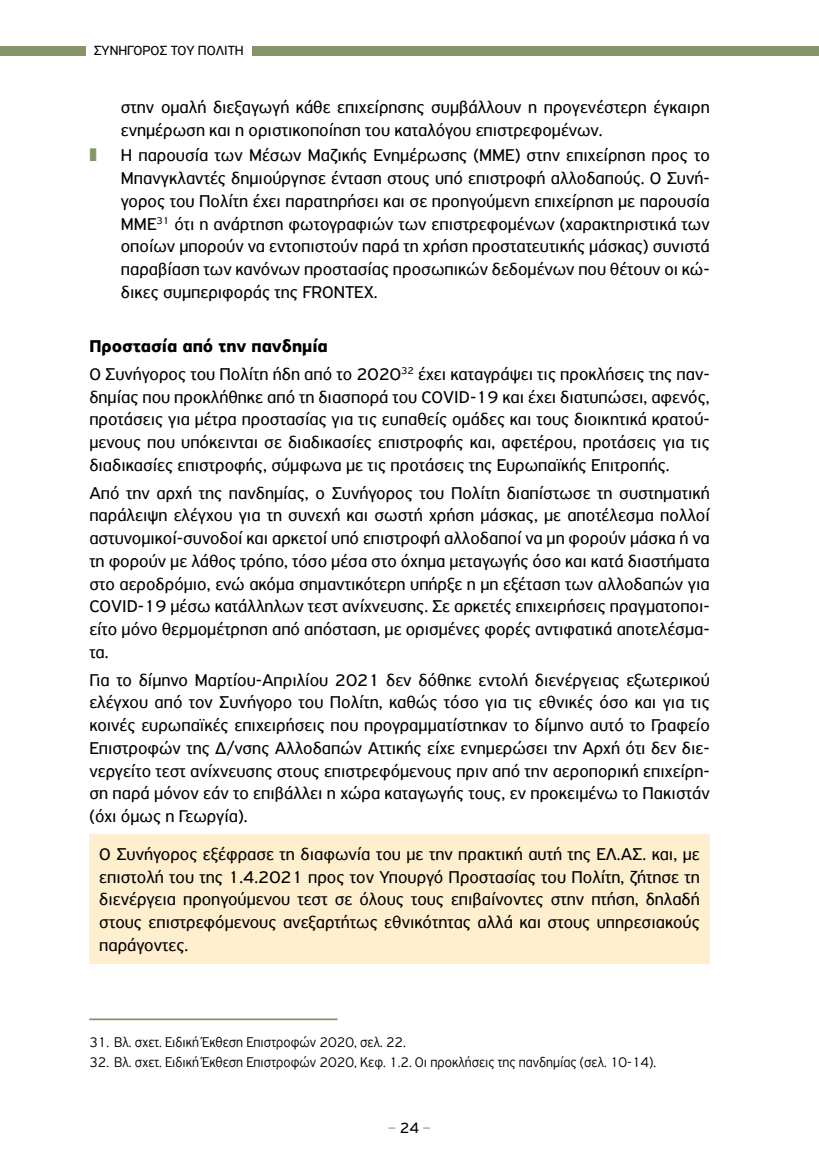
<style>
.page{position:relative;width:819px;height:1166px;background:#fff}
.page>*{position:absolute;margin:0;border:0;box-sizing:border-box;transform-origin:0 0}
.t1{font:18.03px/22.8px "PF Highway Sans Pro";color:#000;text-align:justify}
.t2{font:15.75px "PF Highway Sans Pro";color:#86946a}
.t3{font:300 14.88px "PF Highway Sans Pro";color:#000;scale:.95 1}
.t4{font:14px "PF Highway Sans Pro";color:#000}
.s1{font-weight:700}
.s2{color:#000}
</style>
<div class="page">
<div style="left:0;top:46px;width:819px;height:10px;background:#86946a"></div>
<div style="left:87px;top:42px;width:165px;height:15px;background:#fff"></div>
<div style="left:89px;top:834px;width:620px;height:129px;background:#ffefcf"></div>
<hr style="left:89px;top:1018px;width:248px;height:2px;background:#86946a">
<p class="t4" style="left:94px;top:42px;width:152px">ΣΥΝΗΓΟΡΟΣ ΤΟΥ ΠΟΛΙΤΗ</p>
<p class="t1" style="left:121px;top:95px;width:590px">στην ομαλή διεξαγωγή κάθε επιχείρησης συμβάλλουν η προγενέστερη έγκαιρη ενημέρωση και η οριστικοποίηση του καταλόγου επιστρεφομένων.</p>
<p class="t1" style="left:121px;top:144px;width:590px">Η παρουσία των Μέσων Μαζικής Ενημέρωσης (ΜΜΕ) στην επιχείρηση προς το Μπανγκλαντές δημιούργησε ένταση στους υπό επιστροφή αλλοδαπούς. Ο Συνή&shy;γορος του Πολίτη έχει παρατηρήσει και σε προηγούμενη επιχείρηση με παρουσία ΜΜΕ<sup>31</sup> ότι η ανάρτηση φωτογραφιών των επιστρεφομένων (χαρακτηριστικά των οποίων μπορούν να εντοπιστούν παρά τη χρήση προστατευτικής μάσκας) συνιστά παραβίαση των κανόνων προστασίας προσωπικών δεδομένων που θέτουν οι κώ&shy;δικες συμπεριφοράς της FRONTEX.</p>
<p class="t1" style="left:89px;top:332px;width:622px;line-height:27.7px"><span class="s1">Προστασία από την πανδημία<br></span>Ο Συνήγορος του Πολίτη ήδη από το 2020<sup>32</sup> έχει καταγράψει τις προκλήσεις της παν-</p>
<p class="t1" style="left:89px;top:385px;width:622px">δημίας που προκλήθηκε από τη διασπορά του COVID-19 και έχει διατυπώσει, αφενός, προτάσεις για μέτρα προστασίας για τις ευπαθείς ομάδες και τους διοικητικά κρατού&shy;μενους που υπόκεινται σε διαδικασίες επιστροφής και, αφετέρου, προτάσεις για τις διαδικασίες επιστροφής, σύμφωνα με τις προτάσεις της Ευρωπαϊκής Επιτροπής.</p>
<p class="t1" style="left:89px;top:481px;width:622px">Από την αρχή της πανδημίας, ο Συνήγορος του Πολίτη διαπίστωσε τη συστηματική παράλειψη ελέγχου για τη συνεχή και σωστή χρήση μάσκας, με αποτέλεσμα πολλοί αστυνομικοί-συνοδοί και αρκετοί υπό επιστροφή αλλοδαποί να μη φορούν μάσκα ή να τη φορούν με λάθος τρόπο, τόσο μέσα στο όχημα μεταγωγής όσο και κατά διαστήματα στο αεροδρόμιο, ενώ ακόμα σημαντικότερη υπήρξε η μη εξέταση των αλλοδαπών για COVID-19 μέσω κατάλληλων τεστ ανίχνευσης. Σε αρκετές επιχειρήσεις πραγματοποι&shy;είτο μόνο θερμομέτρηση από απόσταση, με ορισμένες φορές αντιφατικά αποτελέσμα&shy;τα.</p>
<p class="t1" style="left:89px;top:668px;width:622px">Για το δίμηνο Μαρτίου-Απριλίου 2021 δεν δόθηκε εντολή διενέργειας εξωτερικού ελέγχου από τον Συνήγορο του Πολίτη, καθώς τόσο για τις εθνικές όσο και για τις κοινές ευρωπαϊκές επιχειρήσεις που προγραμματίστηκαν το δίμηνο αυτό το Γραφείο Επιστροφών της Δ/νσης Αλλοδαπών Αττικής είχε ενημερώσει την Αρχή ότι δεν διε&shy;νεργείτο τεστ ανίχνευσης στους επιστρεφόμενους πριν από την αεροπορική επιχείρη&shy;ση παρά μόνον εάν το επιβάλλει η χώρα καταγωγής τους, εν προκειμένω το Πακιστάν (όχι όμως η Γεωργία).</p>
<p class="t1" style="left:99px;top:842px;width:602px">Ο Συνήγορος εξέφρασε τη διαφωνία του με την πρακτική αυτή της ΕΛ.ΑΣ. και, με επιστολή του της 1.4.2021 προς τον Υπουργό Προστασίας του Πολίτη, ζήτησε τη διενέργεια προηγούμενου τεστ σε όλους τους επιβαίνοντες στην πτήση, δηλαδή στους επιστρεφόμενους ανεξαρτήτως εθνικότητας αλλά και στους υπηρεσιακούς παράγοντες.</p>
<p class="t3" style="left:89px;top:1033px;width:335px">31. Βλ. σχετ. Ειδική Έκθεση Επιστροφών 2020, σελ. 22.</p>
<p class="t3" style="left:89px;top:1053px;width:598px">32. Βλ. σχετ. Ειδική Έκθεση Επιστροφών 2020, Κεφ. 1.2. Οι προκλήσεις της πανδημίας (σελ. 10-14).</p>
<p class="t2" style="left:388px;top:1119px;width:44px">– <span class="s2">24</span> –</p>
</div>
